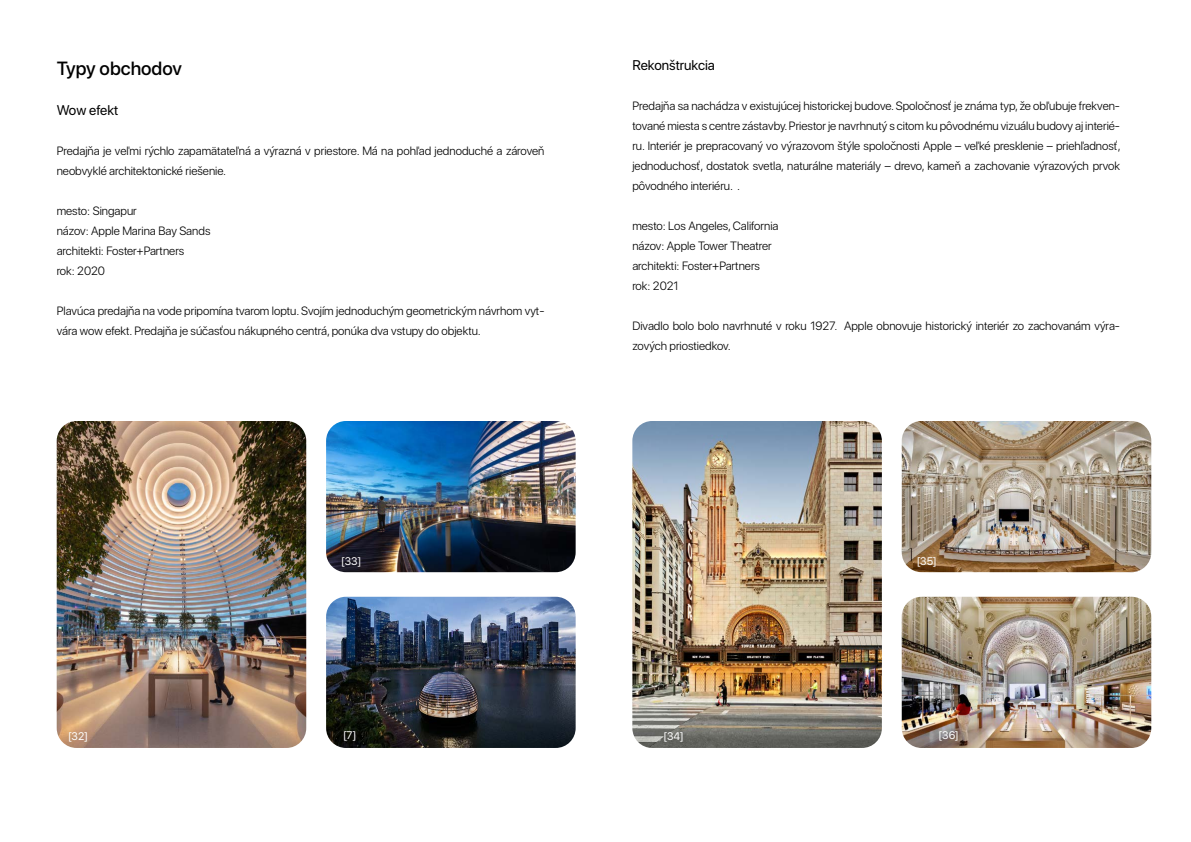
<style>
.page{position:relative;width:1191px;height:842px;background:#fff}
.page>*{position:absolute;margin:0;border:0;box-sizing:border-box;transform-origin:0 0}
.t1{font:500 19px "SF Pro Display";color:#000}
.t2{font:14px "SF Pro Display";color:#000}
.t3{font:300 12px/20px "SF Pro Display";color:#000}
.t4{font:11px "SF Pro Display";color:#fff}
</style>
<div class="page">
<img style="left:57px;top:421px;width:249px;height:327px">
<img style="left:632px;top:421px;width:250px;height:327px">
<img style="left:326px;top:421px;width:249px;height:151px">
<img style="left:326px;top:597px;width:249px;height:151px">
<img style="left:901px;top:421px;width:250px;height:151px">
<img style="left:901px;top:597px;width:250px;height:151px">
<h1 class="t1" style="left:57px;top:54px;width:127px">Typy obchodov</h1>
<p class="t2" style="left:57px;top:99px;width:63px">Wow efekt</p>
<p class="t3" style="left:57px;top:141px;width:489px">Predajňa je veľmi rýchlo zapamätateľná a výrazná v priestore. Má na pohľad jednoduché a zároveň neobvyklé architektonické riešenie.</p>
<p class="t3" style="left:57px;top:201px;width:155px">mesto: Singapur<br>názov: Apple Marina Bay Sands architekti: Foster+Partners<br>rok: 2020</p>
<p class="t3" style="left:57px;top:301px;width:489px">Plavúca predajňa na vode pripomína tvarom loptu. Svojím jednoduchým geometrickým návrhom vyt&shy;vára wow efekt. Predajňa je súčasťou nákupného centrá, ponúka dva vstupy do objektu.</p>
<p class="t2" style="left:632px;top:54px;width:84px">Rekonštrukcia</p>
<p class="t3" style="left:632px;top:96px;width:490px;text-align:justify">Predajňa sa nachádza v existujúcej historickej budove. Spoločnosť je známa typ, že obľubuje frekven&shy;tované miesta s centre zástavby. Priestor je navrhnutý s citom ku pôvodnému vizuálu budovy aj interié&shy;ru. Interiér je prepracovaný vo výrazovom štýle spoločnosti Apple – veľké presklenie – priehľadnosť, jednoduchosť, dostatok svetla, naturálne materiály – drevo, kameň a zachovanie výrazových prvok pôvodného interiéru. .</p>
<p class="t3" style="left:632px;top:216px;width:148px">mesto: Los Angeles, California názov: Apple Tower Theatrer architekti: Foster+Partners rok: 2021</p>
<p class="t3" style="left:632px;top:316px;width:489px">Divadlo bolo bolo navrhnuté v roku 1927. Apple obnovuje historický interiér zo zachovanám výra&shy;zových priostiedkov.</p>
<p class="t4" style="left:341px;top:553px;width:22px">[33]</p>
<p class="t4" style="left:916px;top:553px;width:22px">[35]</p>
<p class="t4" style="left:68px;top:727px;width:21px">[32]</p>
<p class="t4" style="left:343px;top:727px;width:15px">[7]</p>
<p class="t4" style="left:663px;top:727px;width:22px">[34]</p>
<p class="t4" style="left:938px;top:727px;width:22px">[36]</p>
</div>
